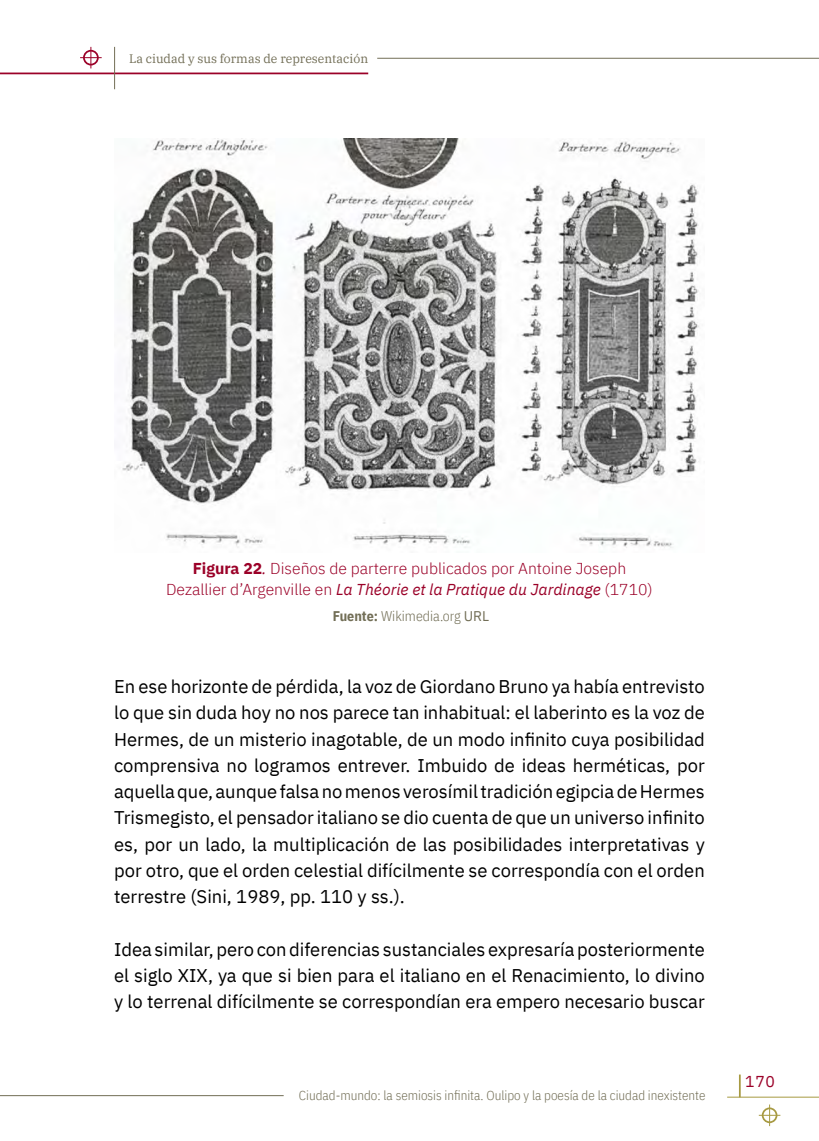
<style>
.page{position:relative;width:819px;height:1141px;background:#fff}
.page>*{position:absolute;margin:0;border:0;box-sizing:border-box;transform-origin:0 0}
.t1{font:18.38px/26.2px "IBM Plex Sans";color:#000;text-align:justify}
.t2{font:300 15.75px/21px "IBM Plex Sans";color:#9b0128;text-align:center}
.t3{font:15.75px "IBM Plex Sans";color:#9b0128}
.t4{font:300 14px "IBM Plex Sans Cond";color:#726e56}
.t5{font:300 13.12px "IBM Plex Sans Cond";color:#726e56}
.t6{font:12.25px "IBM Plex Serif";color:#726e56}
.s1{font-weight:700}
.s2{font-weight:400;font-style:italic}
.s3{font-family:"IBM Plex Sans";font-weight:400}
</style>
<div class="page">
<hr style="left:727px;top:1097px;width:92px;height:1px;background:#a79a42">
<hr style="left:377px;top:58px;width:442px;height:1px;background:#726e56">
<hr style="left:0;top:73px;width:368px;height:1px;background:#9b0128">
<hr style="left:114px;top:47px;width:1px;height:42px;background:#726e56">
<svg style="left:80px;top:47px;width:22px;height:21px"></svg>
<svg style="left:739px;top:1075px;width:1px;height:22px"></svg>
<svg style="left:758px;top:1104px;width:22px;height:22px"></svg>
<hr style="left:0;top:1095px;width:284px;height:1px;background:#726e56">
<img style="left:122px;top:139px;width:578px;height:409px">
<p class="t6" style="left:129px;top:49px;width:241px">La ciudad y sus formas de representación</p>
<p class="t2" style="left:166px;top:556px;width:488px"><span class="s1">Figura 22</span><span class="s2">.</span> Diseños de parterre publicados por Antoine Joseph<br>Dezallier d’Argenville en <span class="s2">La Théorie et la Pratique du Jardinage</span> (1710)</p>
<p class="t4" style="left:332px;top:606px;width:158px"><span class="s1">Fuente:</span> Wikimedia.org <span class="s3">URL</span></p>
<p class="t1" style="left:114px;top:672px;width:592px">En ese horizonte de pérdida, la voz de Giordano Bruno ya había entrevisto lo que sin duda hoy no nos parece tan inhabitual: el laberinto es la voz de Hermes, de un misterio inagotable, de un modo infinito cuya posibilidad comprensiva no logramos entrever. Imbuido de ideas herméticas, por aquella que, aunque falsa no menos verosímil tradición egipcia de Hermes Trismegisto, el pensador italiano se dio cuenta de que un universo infinito es, por un lado, la multiplicación de las posibilidades interpretativas y por otro, que el orden celestial difícilmente se correspondía con el orden terrestre (Sini, 1989, pp. 110 y ss.).</p>
<p class="t1" style="left:114px;top:934px;width:592px">Idea similar, pero con diferencias sustanciales expresaría posteriormente el siglo XIX, ya que si bien para el italiano en el Renacimiento, lo divino y lo terrenal difícilmente se correspondían era empero necesario buscar</p>
<p class="t5" style="left:299px;top:1086px;width:408px">Ciudad-mundo: la semiosis infinita. Oulipo y la poesía de la ciudad inexistente</p>
<p class="t3" style="left:745px;top:1069px;width:31px">170</p>
</div>
